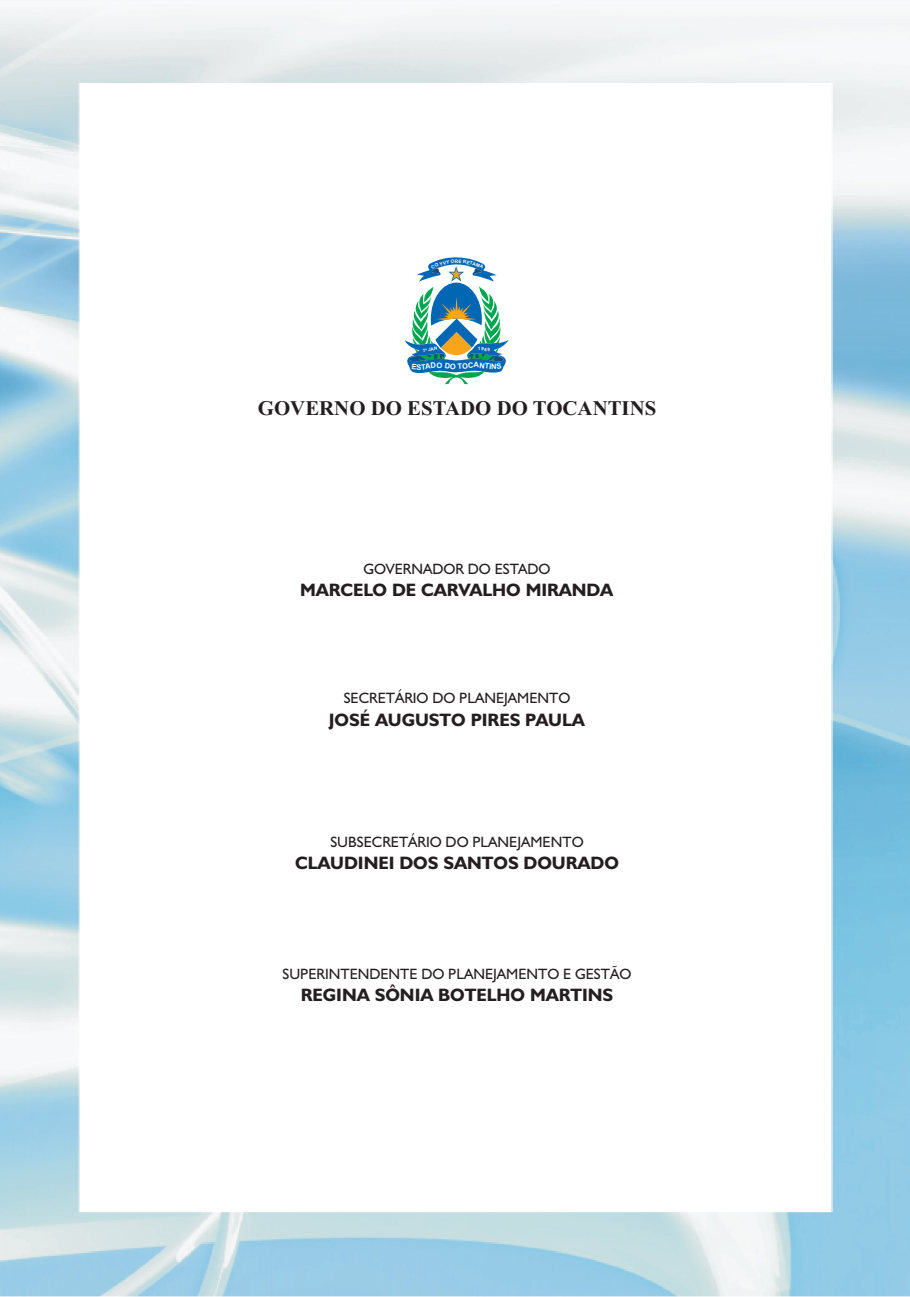
<style>
.page{position:relative;width:910px;height:1297px;background:#fff}
.page>*{position:absolute;margin:0;border:0;box-sizing:border-box;transform-origin:0 0}
.t1{font:700 20.85px "Times New Roman";color:#231f20}
.t2{font:700 18px "Humanist 521 BT";color:#231f20}
.t3{font:15px "Humanist 521 BT";color:#231f20}
.t4{font:700 4.8px "Arial";color:#fff}
</style>
<div class="page">
<img style="left:0;top:9px;width:910px;height:1288px">
<svg style="left:405px;top:254px;width:104px;height:130px"></svg>
<p class="t4" style="left:455px;top:259px;width:5px">R</p>
<h1 class="t1" style="left:258px;top:401px;width:400px">GOVERNO DO ESTADO DO TOCANTINS</h1>
<p class="t3" style="left:363px;top:563px;width:189px">GOVERNADOR DO ESTADO</p>
<p class="t2" style="left:300px;top:582px;width:315px">MARCELO DE CARVALHO MIRANDA</p>
<p class="t3" style="left:344px;top:692px;width:228px">SECRETÁRIO DO PLANEJAMENTO</p>
<p class="t2" style="left:329px;top:712px;width:257px">JOSÉ AUGUSTO PIRES PAULA</p>
<p class="t3" style="left:330px;top:835px;width:255px">SUBSECRETÁRIO DO PLANEJAMENTO</p>
<p class="t2" style="left:295px;top:855px;width:325px">CLAUDINEI DOS SANTOS DOURADO</p>
<p class="t3" style="left:282px;top:967px;width:350px">SUPERINTENDENTE DO PLANEJAMENTO E GESTÃO</p>
<p class="t2" style="left:301px;top:987px;width:314px">REGINA SÔNIA BOTELHO MARTINS</p>
</div>
